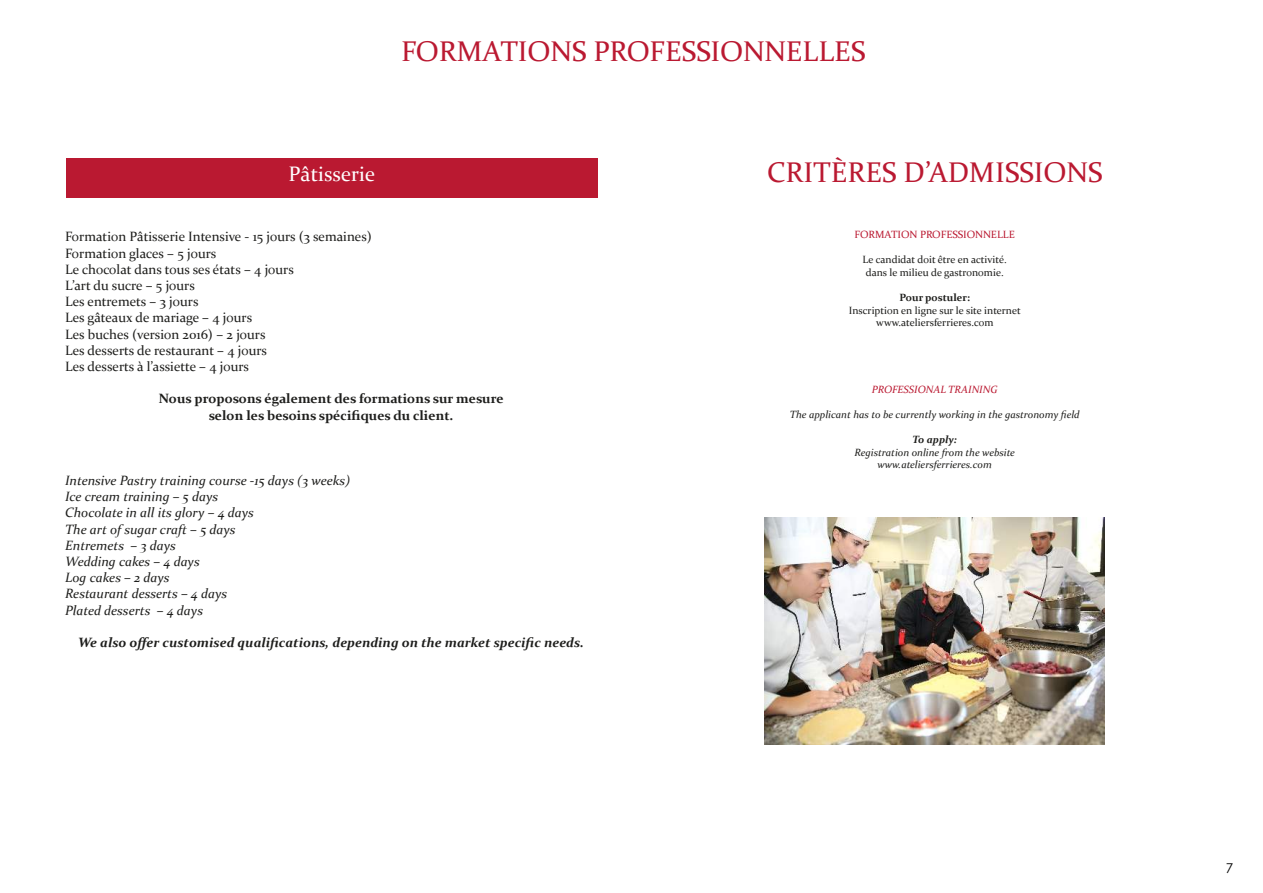
<style>
.page{position:relative;width:1263px;height:893px;background:#fff}
.page>*{position:absolute;margin:0;border:0;box-sizing:border-box;transform-origin:0 0}
.t1{font:28.5px "Constantia";color:#ba1931}
.t2{font:21px "Constantia";color:#fff}
.t3{font:13.5px/16.2px "Constantia";color:#1d1d1b}
.t4{font:italic 13.5px/16.2px "Constantia";color:#1d1d1b}
.t5{font:700 13.5px/16.2px "Constantia";color:#1d1d1b;text-align:center}
.t6{font:italic 700 13.5px "Constantia";color:#1d1d1b}
.t7{font:13.5px "Century Gothic";color:#000}
.t8{font:10.5px/12.6px "Constantia";color:#1d1d1b}
.t9{font:italic 10.5px/12.6px "Constantia";color:#1d1d1b;text-align:center}
.t10{font:10.5px "Constantia";color:#ba1931}
.t11{font:italic 10.5px "Constantia";color:#ba1931}
.t12{font:700 10.5px "Constantia";color:#1d1d1b}
.t13{font:italic 700 10.5px "Constantia";color:#1d1d1b}
</style>
<div class="page">
<div style="left:66px;top:158px;width:531px;height:39px;background:#ba1931"></div>
<img style="left:765px;top:518px;width:340px;height:226px">
<h1 class="t1" style="left:401px;top:32px;width:466px">FORMATIONS PROFESSIONNELLES</h1>
<h2 class="t2" style="left:289px;top:159px;width:88px">Pâtisserie</h2>
<h1 class="t1" style="left:767px;top:153px;width:337px">CRITÈRES D’ADMISSIONS</h1>
<p class="t3" style="left:65px;top:228px;width:308px">Formation Pâtisserie Intensive - 15 jours (3 semaines)<br>Formation glaces – 5 jours<br>Le chocolat dans tous ses états – 4 jours<br>L’art du sucre – 5 jours<br>Les entremets – 3 jours<br>Les gâteaux de mariage – 4 jours<br>Les buches (version 2016) – 2 jours<br>Les desserts de restaurant – 4 jours<br>Les desserts à l’assiette – 4 jours</p>
<p class="t5" style="left:159px;top:390px;width:346px">Nous proposons également des formations sur mesure selon les besoins spécifiques du client.</p>
<p class="t4" style="left:65px;top:472px;width:287px">Intensive Pastry training course -15 days (3 weeks)<br>Ice cream training – 5 days<br>Chocolate in all its glory – 4 days<br>The art of sugar craft – 5 days<br>Entremets – 3 days<br>Wedding cakes – 4 days<br>Log cakes – 2 days<br>Restaurant desserts – 4 days<br>Plated desserts – 4 days</p>
<p class="t6" style="left:78px;top:633px;width:507px">We also offer customised qualifications, depending on the market specific needs.</p>
<p class="t10" style="left:854px;top:227px;width:162px">FORMATION PROFESSIONNELLE</p>
<p class="t8" style="left:862px;top:253px;width:146px">Le candidat doit être en activité. dans le milieu de gastronomie.</p>
<p class="t12" style="left:899px;top:290px;width:72px">Pour postuler:</p>
<p class="t8" style="left:849px;top:303px;width:173px;text-align:center">Inscription en ligne sur le site internet www.ateliersferrieres.com</p>
<p class="t11" style="left:872px;top:382px;width:127px">PROFESSIONAL TRAINING</p>
<p class="t9" style="left:790px;top:407px;width:291px">The applicant has to be currently working in the gastronomy field</p>
<p class="t13" style="left:913px;top:432px;width:46px">To apply:</p>
<p class="t9" style="left:854px;top:445px;width:162px">Registration online from the website www.ateliersferrieres.com</p>
<p class="t7" style="left:1226px;top:859px;width:9px">7</p>
</div>
